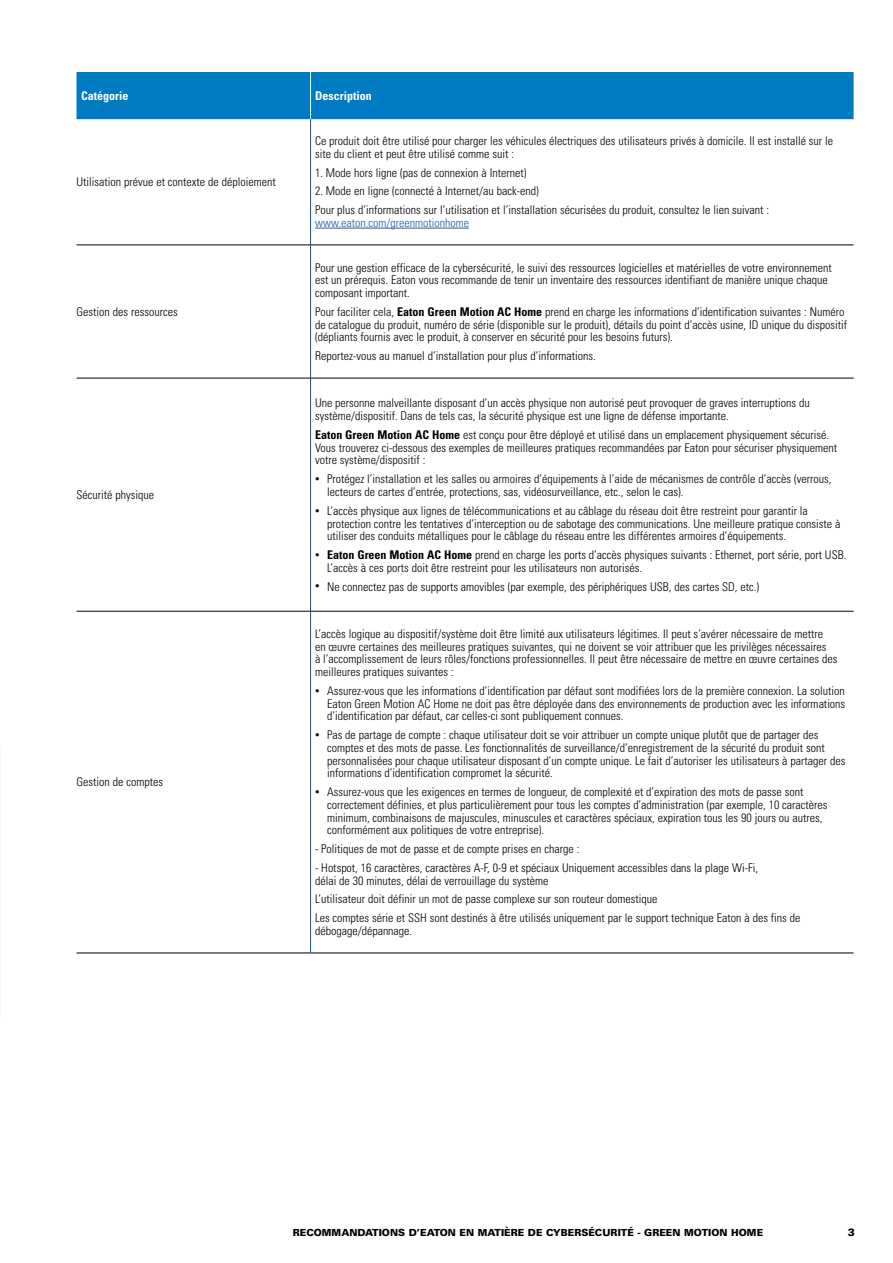
<style>
.page{position:relative;width:893px;height:1263px;background:#fff}
.page>*{position:absolute;margin:0;border:0;box-sizing:border-box;transform-origin:0 0}
.t1{font:300 condensed 12px/12.8px "Univers LT Std";color:#000}
.t2{font:300 condensed 12px "Univers LT Std";color:#215e9e}
.t3{font:700 condensed 12px "Univers LT Std";color:#fff}
.t4{font:900 10.5px "Univers LT Std";color:#000}
.t5{font:900 9.75px "Univers LT Std";color:#000}
.s1{font-weight:700}
.s2{font-stretch:normal;font-size:9px}
</style>
<div class="page">
<div style="left:77px;top:72px;width:777px;height:47px;background:#007ac2"></div>
<hr style="left:77px;top:245px;width:233px;height:1px;background:#000">
<hr style="left:311px;top:245px;width:543px;height:1px;background:#000">
<hr style="left:77px;top:378px;width:233px;height:1px;background:#000">
<hr style="left:311px;top:378px;width:543px;height:1px;background:#000">
<hr style="left:77px;top:611px;width:233px;height:1px;background:#000">
<hr style="left:311px;top:611px;width:543px;height:1px;background:#000">
<hr style="left:77px;top:953px;width:234px;height:1px;background:#000">
<hr style="left:311px;top:953px;width:543px;height:1px;background:#000">
<hr style="left:310px;top:119px;width:1px;height:126px;background:#005288">
<hr style="left:310px;top:245px;width:1px;height:133px;background:#005288">
<hr style="left:310px;top:378px;width:1px;height:233px;background:#005288">
<hr style="left:310px;top:611px;width:1px;height:342px;background:#005288">
<hr style="left:310px;top:72px;width:1px;height:47px;background:#fff">
<hr style="left:315px;top:228px;width:154px;height:1px;background:#215e9e">
<p class="t3" style="left:81px;top:89px;width:49px">Catégorie</p>
<p class="t3" style="left:315px;top:89px;width:58px">Description</p>
<p class="t1" style="left:77px;top:175px;width:201px">Utilisation prévue et contexte de déploiement</p>
<p class="t1" style="left:77px;top:305px;width:103px">Gestion des ressources</p>
<p class="t1" style="left:77px;top:488px;width:79px">Sécurité physique</p>
<p class="t1" style="left:77px;top:776px;width:88px">Gestion de comptes</p>
<p class="t1" style="left:315px;top:135px;width:520px">Ce produit doit être utilisé pour charger les véhicules électriques des utilisateurs privés à domicile. Il est installé sur le site du client et peut être utilisé comme suit :</p>
<p class="t1" style="left:315px;top:166px;width:213px">1. Mode hors ligne (pas de connexion à Internet)</p>
<p class="t1" style="left:315px;top:182px;width:456px;line-height:18.8px">2. Mode en ligne (connecté à Internet/au back-end)<br>Pour plus d’informations sur l’utilisation et l’installation sécurisées du produit, consultez le lien suivant :</p>
<p class="t2" style="left:315px;top:215px;width:156px">www.eaton.com/greenmotionhome</p>
<p class="t1" style="left:315px;top:261px;width:518px">Pour une gestion efficace de la cybersécurité, le suivi des ressources logicielles et matérielles de votre environnement est un prérequis. Eaton vous recommande de tenir un inventaire des ressources identifiant de manière unique chaque composant important.</p>
<p class="t1" style="left:315px;top:305px;width:533px">Pour faciliter cela, <span class="s1">Eaton Green Motion AC Home</span> prend en charge les informations d’identification suivantes : Numéro de catalogue du produit, numéro de série (disponible sur le produit), détails du point d’accès usine, ID unique du dispositif (dépliants fournis avec le produit, à conserver en sécurité pour les besoins futurs).</p>
<p class="t1" style="left:315px;top:349px;width:282px">Reportez-vous au manuel d’installation pour plus d’informations.</p>
<p class="t1" style="left:315px;top:397px;width:496px">Une personne malveillante disposant d’un accès physique non autorisé peut provoquer de graves interruptions du système/dispositif. Dans de tels cas, la sécurité physique est une ligne de défense importante.</p>
<p class="t1" style="left:315px;top:428px;width:524px"><span class="s1">Eaton Green Motion AC Home</span> est conçu pour être déployé et utilisé dans un emplacement physiquement sécurisé.<br>Vous trouverez ci-dessous des exemples de meilleures pratiques recommandées par Eaton pour sécuriser physiquement votre système/dispositif :</p>
<p class="t1" style="left:327px;top:473px;width:506px;text-indent:-12px"><span class="s2">•</span> Protégez l’installation et les salles ou armoires d’équipements à l’aide de mécanismes de contrôle d’accès (verrous, lecteurs de cartes d’entrée, protections, sas, vidéosurveillance, etc., selon le cas).</p>
<p class="t1" style="left:327px;top:504px;width:515px;text-indent:-12px"><span class="s2">•</span> L’accès physique aux lignes de télécommunications et au câblage du réseau doit être restreint pour garantir la protection contre les tentatives d’interception ou de sabotage des communications. Une meilleure pratique consiste à utiliser des conduits métalliques pour le câblage du réseau entre les différentes armoires d’équipements.</p>
<p class="t1" style="left:327px;top:548px;width:521px;text-indent:-12px"><span class="s2">•</span> <span class="s1">Eaton Green Motion AC Home</span> prend en charge les ports d’accès physiques suivants : Ethernet, port série, port USB.<br>L’accès à ces ports doit être restreint pour les utilisateurs non autorisés.</p>
<p class="t1" style="left:315px;top:580px;width:446px"><span class="s2">•</span> Ne connectez pas de supports amovibles (par exemple, des périphériques USB, des cartes SD, etc.)</p>
<p class="t1" style="left:315px;top:627px;width:524px">L’accès logique au dispositif/système doit être limité aux utilisateurs légitimes. Il peut s’avérer nécessaire de mettre<br>en œuvre certaines des meilleures pratiques suivantes, qui ne doivent se voir attribuer que les privilèges nécessaires<br>à l’accomplissement de leurs rôles/fonctions professionnelles. Il peut être nécessaire de mettre en œuvre certaines des meilleures pratiques suivantes :</p>
<p class="t1" style="left:327px;top:684px;width:520px;text-align:justify;text-indent:-12px"><span class="s2">•</span> Assurez-vous que les informations d’identification par défaut sont modifiées lors de la première connexion. La solution Eaton Green Motion AC Home ne doit pas être déployée dans des environnements de production avec les informations d’identification par défaut, car celles-ci sont publiquement connues.</p>
<p class="t1" style="left:327px;top:728px;width:520px;text-indent:-12px"><span class="s2">•</span> Pas de partage de compte : chaque utilisateur doit se voir attribuer un compte unique plutôt que de partager des comptes et des mots de passe. Les fonctionnalités de surveillance/d’enregistrement de la sécurité du produit sont personnalisées pour chaque utilisateur disposant d’un compte unique. Le fait d’autoriser les utilisateurs à partager des informations d’identification compromet la sécurité.</p>
<p class="t1" style="left:327px;top:785px;width:502px;text-indent:-12px"><span class="s2">•</span> Assurez-vous que les exigences en termes de longueur, de complexité et d’expiration des mots de passe sont correctement définies, et plus particulièrement pour tous les comptes d’administration (par exemple, 10 caractères minimum, combinaisons de majuscules, minuscules et caractères spéciaux, expiration tous les 90 jours ou autres, conformément aux politiques de votre entreprise).</p>
<p class="t1" style="left:315px;top:842px;width:266px">- Politiques de mot de passe et de compte prises en charge :</p>
<p class="t1" style="left:315px;top:861px;width:444px">- Hotspot, 16 caractères, caractères A-F, 0-9 et spéciaux Uniquement accessibles dans la plage Wi-Fi, délai de 30 minutes, délai de verrouillage du système</p>
<p class="t1" style="left:315px;top:890px;width:487px;line-height:18.8px">L’utilisateur doit définir un mot de passe complexe sur son routeur domestique<br>Les comptes série et SSH sont destinés à être utilisés uniquement par le support technique Eaton à des fins de</p>
<p class="t1" style="left:315px;top:924px;width:99px">débogage/dépannage.</p>
<p class="t5" style="left:293px;top:1226px;width:472px">RECOMMANDATIONS D’EATON EN MATIÈRE DE CYBERSÉCURITÉ - GREEN MOTION HOME</p>
<p class="t4" style="left:848px;top:1225px;width:9px">3</p>
</div>
